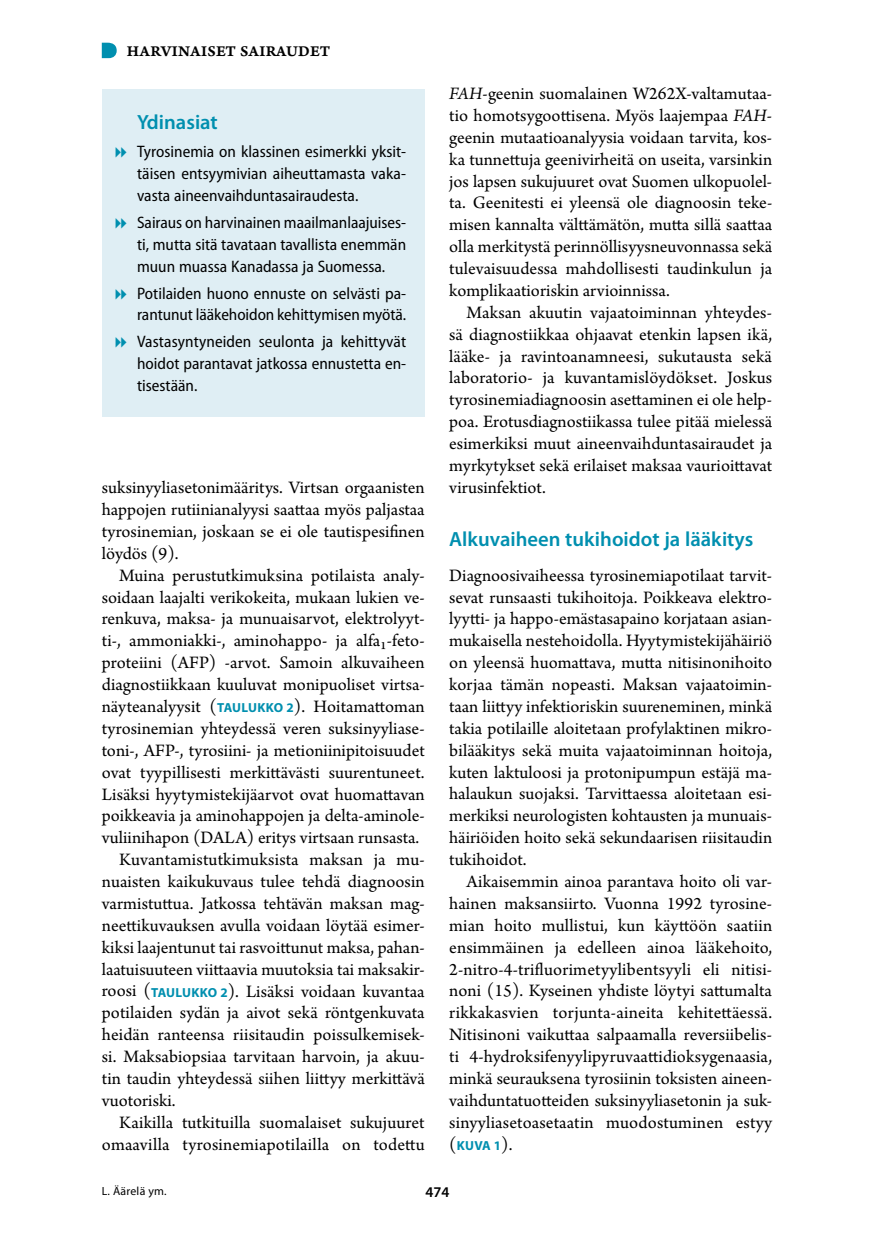
<style>
.page{position:relative;width:874px;height:1241px;background:#fff}
.page>*{position:absolute;margin:0;border:0;box-sizing:border-box;transform-origin:0 0}
.t1{font:600 20.65px "Myriad Pro";color:#008faf}
.t2{font:18.38px/21.9px "Arno Pro";color:#000;text-align:justify}
.t3{font:semi-condensed 16.62px/21.9px "Myriad Pro";color:#000;text-align:justify}
.t4{font:15.75px "Arno Pro Smbd Caption";letter-spacing:.015em;color:#000}
.t5{font:600 14.88px "Myriad Pro";color:#000}
.t6{font:700 13.12px "Myriad Pro";color:#008faf}
.t7{font:11.9px "Myriad Pro";letter-spacing:.02em;color:#000}
.s1{font-family:"Myriad Pro";font-weight:700;font-size:13.12px;color:#008faf}
.s2{font-style:italic}
.s3{font-family:"Arno Pro";font-weight:400;font-size:18.38px;color:#000}
</style>
<div class="page">
<div style="left:102px;top:90px;width:322px;height:327px;background:#dfeef4"></div>
<svg style="left:102px;top:43px;width:15px;height:15px"></svg>
<p class="t4" style="left:127px;top:41px;width:205px">HARVINAISET SAIRAUDET</p>
<p class="t1" style="left:137px;top:109px;width:82px">Ydinasiat</p>
<p class="t3" style="left:137px;top:140px;width:270px">Tyrosinemia on klassinen esimerkki yksit&shy;täisen entsyymivian aiheuttamasta vaka&shy;vasta aineenvaihduntasairaudesta.</p>
<p class="t3" style="left:137px;top:211px;width:270px">Sairaus on harvinainen maailmanlaajuises&shy;ti, mutta sitä tavataan tavallista enemmän muun muassa Kanadassa ja Suomessa.</p>
<p class="t3" style="left:137px;top:282px;width:270px">Potilaiden huono ennuste on selvästi pa&shy;rantunut lääkehoidon kehittymisen myötä.</p>
<p class="t3" style="left:137px;top:330px;width:270px">Vastasyntyneiden seulonta ja kehittyvät hoidot parantavat jatkossa ennustetta en&shy;tisestään.</p>
<p class="t2" style="left:102px;top:477px;width:324px">suksinyyliasetonimääritys. Virtsan orgaanisten happojen rutiinianalyysi saattaa myös paljastaa tyrosinemian, joskaan se ei ole tautispesifinen löydös (9).</p>
<p class="t2" style="left:119px;top:565px;width:307px">Muina perustutkimuksina potilaista analy-</p>
<p class="t2" style="left:102px;top:587px;width:324px">soidaan laajalti verikokeita, mukaan lukien ve-</p>
<p class="t2" style="left:102px;top:608px;width:324px">renkuva, maksa- ja munuaisarvot, elektrolyyt-</p>
<p class="t2" style="left:102px;top:630px;width:324px">ti-, ammoniakki-, aminohappo- ja alfa1-feto-</p>
<p class="t2" style="left:102px;top:652px;width:324px">proteiini (AFP) ‑arvot. Samoin alkuvaiheen</p>
<p class="t2" style="left:102px;top:674px;width:324px">diagnostiikkaan kuuluvat monipuoliset virtsa-</p>
<p class="t2" style="left:102px;top:696px;width:324px">näyteanalyysit (<span class="s1">TAULUKKO 2</span>). Hoitamattoman</p>
<p class="t2" style="left:102px;top:718px;width:324px">tyrosinemian yhteydessä veren suksinyyliase-</p>
<p class="t2" style="left:102px;top:740px;width:324px">toni-, AFP-, tyrosiini- ja metioniinipitoisuudet</p>
<p class="t2" style="left:102px;top:762px;width:324px">ovat tyypillisesti merkittävästi suurentuneet.</p>
<p class="t2" style="left:102px;top:783px;width:324px">Lisäksi hyytymistekijäarvot ovat huomattavan</p>
<p class="t2" style="left:102px;top:805px;width:324px">poikkeavia ja aminohappojen ja delta-aminole-</p>
<p class="t2" style="left:102px;top:827px;width:319px">vuliinihapon (DALA) eritys virtsaan runsasta.</p>
<p class="t2" style="left:119px;top:849px;width:307px">Kuvantamistutkimuksista maksan ja mu-</p>
<p class="t2" style="left:102px;top:871px;width:324px">nuaisten kaikukuvaus tulee tehdä diagnoosin</p>
<p class="t2" style="left:102px;top:893px;width:324px">varmistuttua. Jatkossa tehtävän maksan mag-</p>
<p class="t2" style="left:102px;top:915px;width:324px">neettikuvauksen avulla voidaan löytää esimer-</p>
<p class="t2" style="left:102px;top:937px;width:324px">kiksi laajentunut tai rasvoittunut maksa, pahan-</p>
<p class="t2" style="left:102px;top:958px;width:324px">laatuisuuteen viittaavia muutoksia tai maksakir-</p>
<p class="t2" style="left:102px;top:980px;width:324px">roosi (<span class="s1">TAULUKKO 2</span>). Lisäksi voidaan kuvantaa</p>
<p class="t2" style="left:102px;top:1002px;width:324px">potilaiden sydän ja aivot sekä röntgenkuvata</p>
<p class="t2" style="left:102px;top:1024px;width:324px">heidän ranteensa riisitaudin poissulkemisek-</p>
<p class="t2" style="left:102px;top:1046px;width:324px">si. Maksabiopsiaa tarvitaan harvoin, ja akuu-</p>
<p class="t2" style="left:102px;top:1068px;width:324px">tin taudin yhteydessä siihen liittyy merkittävä</p>
<p class="t2" style="left:102px;top:1090px;width:75px">vuotoriski.</p>
<p class="t2" style="left:119px;top:1112px;width:307px">Kaikilla tutkituilla suomalaiset sukujuuret</p>
<p class="t2" style="left:102px;top:1133px;width:324px">omaavilla tyrosinemiapotilailla on todettu</p>
<p class="t2" style="left:449px;top:83px;width:324px"><span class="s2">FAH</span>-geenin suomalainen W262X-valtamutaa&shy;tio homotsygoottisena. Myös laajempaa <span class="s2">FAH&shy;</span>geenin mutaatioanalyysia voidaan tarvita, kos&shy;ka tunnettuja geenivirheitä on useita, varsinkin jos lapsen sukujuuret ovat Suomen ulkopuolel&shy;ta. Geenitesti ei yleensä ole diagnoosin teke&shy;misen kannalta välttämätön, mutta sillä saattaa olla merkitystä perinnöllisyysneuvonnassa sekä tulevaisuudessa mahdollisesti taudinkulun ja komplikaatioriskin arvioinnissa.</p>
<p class="t2" style="left:449px;top:302px;width:324px;text-indent:17px">Maksan akuutin vajaatoiminnan yhteydes&shy;sä diagnostiikkaa ohjaavat etenkin lapsen ikä, lääke- ja ravintoanamneesi, sukutausta sekä laboratorio- ja kuvantamislöydökset. Joskus tyrosinemiadiagnoosin asettaminen ei ole help&shy;poa. Erotusdiagnostiikassa tulee pitää mielessä esimerkiksi muut aineenvaihduntasairaudet ja myrkytykset sekä erilaiset maksaa vaurioittavat virusinfektiot.</p>
<p class="t1" style="left:449px;top:525px;width:305px">Alkuvaiheen tukihoidot ja lääkitys</p>
<p class="t2" style="left:449px;top:565px;width:324px">Diagnoosivaiheessa tyrosinemiapotilaat tarvit&shy;sevat runsaasti tukihoitoja. Poikkeava elektro&shy;lyytti- ja happo-emästasapaino korjataan asian&shy;mukaisella nestehoidolla. Hyytymistekijähäiriö on yleensä huomattava, mutta nitisinonihoito korjaa tämän nopeasti. Maksan vajaatoimin&shy;taan liittyy infektioriskin suureneminen, minkä takia potilaille aloitetaan profylaktinen mikro&shy;bilääkitys sekä muita vajaatoiminnan hoitoja, kuten laktuloosi ja protonipumpun estäjä ma&shy;halaukun suojaksi. Tarvittaessa aloitetaan esi&shy;merkiksi neurologisten kohtausten ja munuais&shy;häiriöiden hoito sekä sekundaarisen riisitaudin tukihoidot.</p>
<p class="t2" style="left:449px;top:871px;width:324px;text-indent:17px">Aikaisemmin ainoa parantava hoito oli var&shy;hainen maksansiirto. Vuonna 1992 tyrosine&shy;mian hoito mullistui, kun käyttöön saatiin ensimmäinen ja edelleen ainoa lääkehoito, 2-nitro-4-trifluorimetyylibentsyyli eli nitisi&shy;noni (15). Kyseinen yhdiste löytyi sattumalta rikkakasvien torjunta-aineita kehitettäessä.<br>Nitisinoni vaikuttaa salpaamalla reversiibelis&shy;ti 4-hydroksifenyylipyruvaattidioksygenaasia, minkä seurauksena tyrosiinin toksisten aineen&shy;vaihduntatuotteiden suksinyyliasetonin ja suk&shy;sinyyliasetoasetaatin muodostuminen estyy</p>
<p class="t6" style="left:449px;top:1136px;width:65px"><span class="s3">(</span>KUVA 1<span class="s3">).</span></p>
<p class="t7" style="left:102px;top:1183px;width:66px">L. Äärelä ym.</p>
<p class="t5" style="left:425px;top:1182px;width:25px">474</p>
</div>
